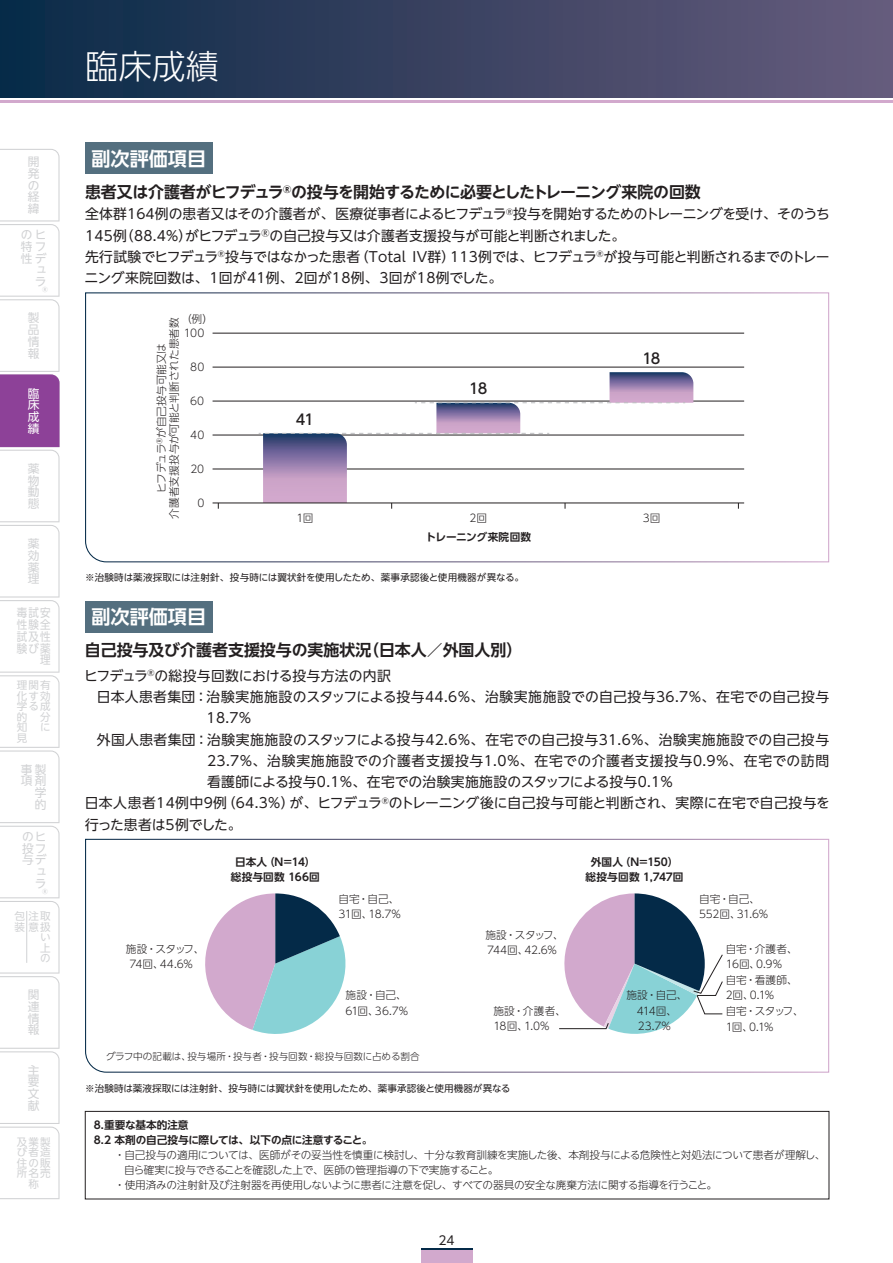
<style>
.page{position:relative;width:893px;height:1263px;background:#fff}
.page>*{position:absolute;margin:0;border:0;box-sizing:border-box;transform-origin:0 0}
.t1{font:300 33.45px "UD Shin Go Pro";color:#fff}
.t2{font:700 19.2px "UD Shin Go NT Pro De";color:#fff}
.t3{font:700 15.9px "UD Shin Go NT Pro De";letter-spacing:-.04em;color:#231f20}
.t4{font:700 15.9px "UD Shin Go NT Pro De";letter-spacing:-.01em;color:#231f20}
.t5{font:500 14.55px "UD Shin Go Pro";color:#231f20}
.t6{font:13.8px/21.3px "UD Shin Go NT Pro";letter-spacing:.015em;color:#231f20}
.t7{font:13.8px "UD Shin Go NT Pro";letter-spacing:.05em;color:#231f20}
.t8{font:13.8px "UD Shin Go NT Pro";letter-spacing:-.01em;color:#231f20}
.t9{font:12.15px "UD Shin Go NT Pro";color:#231f20}
.t10{font:11.7px/11.7px "UD Shin Go NT Pro";color:#d1d2d4;text-align:justify}
.t11{font:11.7px/11.7px "UD Shin Go NT Pro";color:#d1d2d4;text-align:right;scale:.9 1}
.t12{font:11.7px/11.7px "UD Shin Go NT Pro";color:#fff;text-align:justify}
.t13{font:300 10.65px/15.3px "UD Shin Go Pro";letter-spacing:-.01em;color:#231f20}
.t14{font:300 10.65px "UD Shin Go NT Pro";letter-spacing:-.035em;color:#231f20}
.t15{font:700 10.65px/15.3px "UD Shin Go Pro De";letter-spacing:.01em;color:#231f20;text-align:center}
.t16{font:700 10.65px/14.9px "UD Shin Go NT Pro De";letter-spacing:-.01em;color:#231f20}
.t17{font:300 10.65px/15.3px "UD Shin Go Pro";letter-spacing:-.045em;color:#231f20}
.t18{font:300 10.65px/15.3px "UD Shin Go Pro";letter-spacing:-.05em;color:#231f20}
.t19{font:10.5px/10.5px "UD Shin Go NT Pro";color:#d1d2d4}
.t20{font:9.6px "UD Shin Go NT Pro";letter-spacing:.01em;color:#231f20}
.t21{font:300 9.6px "UD Shin Go Pro";letter-spacing:.005em;color:#231f20}
</style>
<div class="page">
<div style="left:0;top:0;width:893px;height:98px;background:linear-gradient(to right,#092a47,#685b7c)"></div>
<hr style="left:0;top:100px;width:893px;height:3px;background:#d2a9cd">
<div style="left:421px;top:1250px;width:51px;height:13px;background:#d2a9cd"></div>
<hr style="left:421px;top:1248px;width:51px;height:1px;background:#042a48">
<svg style="left:0;top:149px;width:60px;height:1050px"></svg>
<div style="left:85px;top:1111px;width:744px;height:88px;border:1px solid #231f20"></div>
<div style="left:85px;top:142px;width:127px;height:32px;background:#546f7f"></div>
<div style="left:85px;top:601px;width:127px;height:31px;background:#546f7f"></div>
<svg style="left:85px;top:292px;width:745px;height:271px"></svg>
<svg style="left:85px;top:838px;width:745px;height:235px"></svg>
<p class="t10" style="left:28px;top:156px;width:13px">開発の経緯</p>
<p class="t10" style="left:21px;top:228px;width:27px;text-align:right">のヒ特フ性デュ<br>ラ</p>
<p class="t10" style="left:42px;top:280px;width:13px">®</p>
<p class="t10" style="left:28px;top:312px;width:13px">製品情報</p>
<p class="t12" style="left:28px;top:387px;width:13px">臨床成績</p>
<p class="t10" style="left:28px;top:462px;width:13px">薬物動態</p>
<p class="t10" style="left:28px;top:537px;width:13px">薬効薬理</p>
<p class="t11" style="left:17px;top:607px;width:39px">毒試安性験全試及性験び薬理</p>
<p class="t19" style="left:17px;top:680px;width:35px">理関有化す効学る成的<br>知<br>見</p>
<p class="t19" style="left:40px;top:711px;width:12px">分に</p>
<p class="t10" style="left:21px;top:763px;width:27px;text-align:right">事製項剤学<br>的</p>
<p class="t10" style="left:22px;top:830px;width:26px;text-align:right">のヒ投フ与デュ<br>ラ</p>
<p class="t10" style="left:42px;top:882px;width:13px">®</p>
<p class="t19" style="left:15px;top:911px;width:37px;text-align:right">包注取装意扱い<br>上<br>の</p>
<p class="t10" style="left:28px;top:989px;width:13px">関連情報</p>
<p class="t10" style="left:28px;top:1064px;width:13px">主要文献</p>
<p class="t19" style="left:17px;top:1136px;width:35px;text-align:center">及業製び者造住の販所名売称</p>
<h1 class="t1" style="left:85px;top:40px;width:135px">臨床成績</h1>
<h2 class="t2" style="left:91px;top:143px;width:116px">副次評価項目</h2>
<p class="t3" style="left:85px;top:179px;width:617px">患者又は介護者がヒフデュラ<sup>®</sup>の投与を開始するために必要としたトレーニング来院の回数</p>
<p class="t6" style="left:85px;top:203px;width:747px">全体群164例の患者又はその介護者が、医療従事者によるヒフデュラ<sup>®</sup>投与を開始するためのトレーニングを受け、そのうち145例（88.4%）がヒフデュラ<sup>Ⓡ</sup>の自己投与又は介護者支援投与が可能と判断されました。<br>先行試験でヒフデュラ<sup>®</sup>投与ではなかった患者（Total IV群）113例では、ヒフデュラ<sup>®</sup>が投与可能と判断されるまでのトレーニング来院回数は、1回が41例、2回が18例、3回が18例でした。</p>
<p class="t13" style="left:181px;top:311px;width:33px">（例）</p>
<p class="t13" style="left:155px;top:519px;width:203px;line-height:12.8px;text-align:center;rotate:-90deg">ヒフデュラ<sup>Ⓡ</sup>が自己投与可能又は<br>介護者支援投与が可能と判断された患者数</p>
<p class="t13" style="left:184px;top:325px;width:22px">100</p>
<p class="t13" style="left:190px;top:359px;width:16px">80</p>
<p class="t13" style="left:190px;top:393px;width:16px">60</p>
<p class="t13" style="left:190px;top:427px;width:16px">40</p>
<p class="t13" style="left:190px;top:461px;width:15px">20</p>
<p class="t13" style="left:197px;top:495px;width:9px">0</p>
<p class="t5" style="left:296px;top:407px;width:20px">41</p>
<p class="t5" style="left:469px;top:377px;width:20px">18</p>
<p class="t5" style="left:642px;top:346px;width:20px">18</p>
<p class="t13" style="left:297px;top:510px;width:18px">1回</p>
<p class="t13" style="left:470px;top:510px;width:19px">2回</p>
<p class="t13" style="left:643px;top:510px;width:19px">3回</p>
<p class="t15" style="left:425px;top:529px;width:107px">トレーニング来院回数</p>
<p class="t20" style="left:85px;top:570px;width:440px">※治験時は薬液採取には注射針、投与時には翼状針を使用したため、薬事承認後と使用機器が異なる。</p>
<h2 class="t2" style="left:91px;top:601px;width:116px">副次評価項目</h2>
<p class="t4" style="left:85px;top:637px;width:439px">自己投与及び介護者支援投与の実施状況（日本人／外国人別）</p>
<p class="t6" style="left:84px;top:664px;width:308px">ヒフデュラ<sup>®</sup>の総投与回数における投与方法の内訳</p>
<p class="t6" style="left:97px;top:686px;width:734px">日本人患者集団：治験実施施設のスタッフによる投与44.6％、治験実施施設での自己投与36.7％、在宅での自己投与</p>
<p class="t6" style="left:207px;top:707px;width:47px">18.7％</p>
<p class="t6" style="left:97px;top:728px;width:734px">外国人患者集団：治験実施施設のスタッフによる投与42.6％、在宅での自己投与31.6％、治験実施施設での自己投与</p>
<p class="t7" style="left:207px;top:749px;width:624px">23.7％、治験実施施設での介護者支援投与1.0％、在宅での介護者支援投与0.9％、在宅での訪問</p>
<p class="t6" style="left:207px;top:771px;width:468px">看護師による投与0.1％、在宅での治験実施施設のスタッフによる投与0.1％</p>
<p class="t6" style="left:85px;top:792px;width:747px">日本人患者14例中9例（64.3%）が、ヒフデュラ<sup>®</sup>のトレーニング後に自己投与可能と判断され、実際に在宅で自己投与を</p>
<p class="t8" style="left:85px;top:813px;width:158px">行った患者は5例でした。</p>
<p class="t15" style="left:231px;top:853px;width:91px">日本人（N=14）総投与回数 166回</p>
<p class="t15" style="left:585px;top:853px;width:100px">外国人（N=150）総投与回数 1,747回</p>
<p class="t18" style="left:130px;top:941px;width:77px;text-indent:-4px">施設・スタッフ、<br>74回、44.6%</p>
<p class="t13" style="left:338px;top:891px;width:64px">自宅・自己、<br>31回、18.7%</p>
<p class="t13" style="left:345px;top:987px;width:64px">施設・自己、<br>61回、36.7%</p>
<p class="t21" style="left:106px;top:1048px;width:315px">グラフ中の記載は、投与場所・投与者・投与回数・総投与回数に占める割合</p>
<p class="t17" style="left:485px;top:927px;width:80px">施設・スタッフ、<br>744回、42.6%</p>
<p class="t13" style="left:493px;top:1003px;width:74px">施設・介護者、<br>18回、1.0%</p>
<p class="t20" style="left:85px;top:1080px;width:427px">※治験時は薬液採取には注射針、投与時には翼状針を使用したため、薬事承認後と使用機器が異なる</p>
<p class="t13" style="left:626px;top:987px;width:63px;text-align:center">施設・自己、<br>414回、<br>23.7%</p>
<p class="t13" style="left:699px;top:891px;width:71px">自宅・自己、<br>552回、31.6%</p>
<p class="t13" style="left:726px;top:941px;width:80px">自宅・介護者、<br>16回、0.9%<br>自宅・看護師、<br>2回、0.1%<br>自宅・スタッフ、<br>1回、0.1%</p>
<p class="t16" style="left:94px;top:1118px;width:280px">8.重要な基本的注意<br>8.2 本剤の自己投与に際しては、以下の点に注意すること。</p>
<p class="t14" style="left:94px;top:1146px;width:733px">　　・自己投与の適用については、医師がその妥当性を慎重に検討し、十分な教育訓練を実施した後、本剤投与による危険性と対処法について患者が理解し、</p>
<p class="t14" style="left:124px;top:1161px;width:376px">自ら確実に投与できることを確認した上で、医師の管理指導の下で実施すること。</p>
<p class="t14" style="left:94px;top:1176px;width:625px">　　・使用済みの注射針及び注射器を再使用しないように患者に注意を促し、すべての器具の安全な廃棄方法に関する指導を行うこと。</p>
<p class="t9" style="left:438px;top:1230px;width:18px">24</p>
</div>
